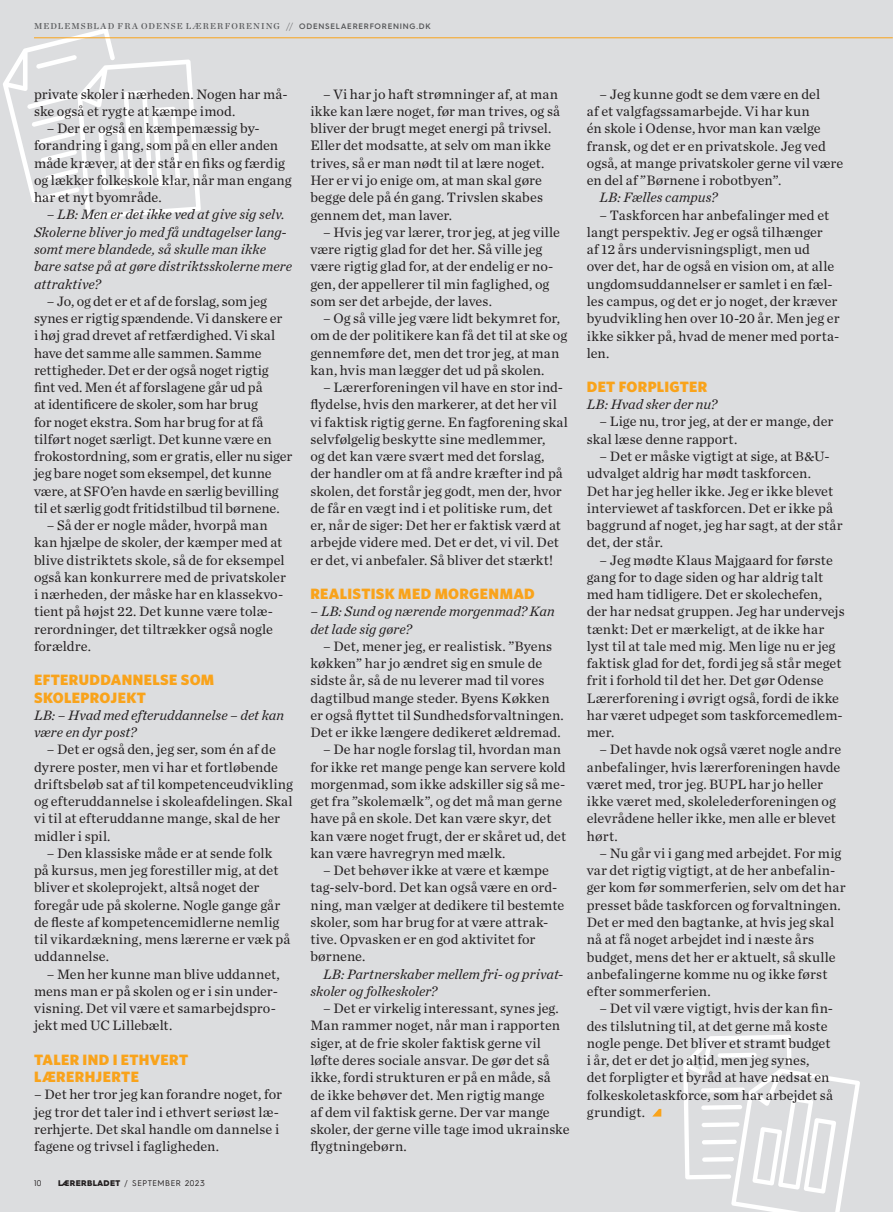
<style>
.page{position:relative;width:893px;height:1212px;background:#dcdddf}
.page>*{position:absolute;margin:0;border:0;box-sizing:border-box;transform-origin:0 0}
.t1{font:900 15px/17.2px "Whitney";letter-spacing:.025em;color:#f9a31b}
.t2{font:14.25px/17.2px "Chronicle Text G1";color:#231f20}
.t3{font:italic 14.25px/17.2px "Chronicle Text G1";color:#231f20}
.t4{font:8.7px "Chronicle Deck Semi";letter-spacing:.125em;color:#57585a}
.t5{font:8.25px "Hurme Geometric Sans 3";letter-spacing:.07em;color:#231f20}
.s1{font-family:"Chronicle Deck";font-weight:700}
.s2{font-family:"Hurme Geometric Sans 3";font-weight:600;font-size:7.95px}
.s3{font-weight:900}
.s4{font-style:italic}
</style>
<div class="page">
<svg style="left:3px;top:28px;width:198px;height:191px"></svg>
<svg style="left:683px;top:1035px;width:177px;height:177px"></svg>
<hr style="left:34px;top:37px;width:859px;height:1px;background:#f9a31b">
<svg style="left:653px;top:1109px;width:8px;height:7px"></svg>
<p class="t4" style="left:34px;top:19px;width:398px">MEDLEMSBLAD FRA ODENSE LÆRERFORENING <span class="s1">//</span> <span class="s2">ODENSELAERERFORENING.DK</span></p>
<p class="t2" style="left:34px;top:84px;width:255px">private skoler i nærheden. Nogen har må&shy;ske også et rygte at kæmpe imod.</p>
<p class="t2" style="left:34px;top:119px;width:259px;text-indent:13px">– Der er også en kæmpemæssig by&shy;forandring i gang, som på en eller anden måde kræver, at der står en fiks og færdig og lækker folkeskole klar, når man engang har et nyt byområde.</p>
<p class="t3" style="left:34px;top:205px;width:260px;text-indent:13px">– LB: Men er det ikke ved at give sig selv.<br>Skolerne bliver jo med få undtagelser lang&shy;somt mere blandede, så skulle man ikke bare satse på at gøre distriktsskolerne mere attraktive?</p>
<p class="t2" style="left:34px;top:292px;width:260px;text-indent:13px">– Jo, og det er et af de forslag, som jeg synes er rigtig spændende. Vi danskere er<br>i høj grad drevet af retfærdighed. Vi skal have det samme alle sammen. Samme rettigheder. Det er der også noget rigtig fint ved. Men ét af forslagene går ud på<br>at identificere de skoler, som har brug<br>for noget ekstra. Som har brug for at få tilført noget særligt. Det kunne være en frokostordning, som er gratis, eller nu siger jeg bare noget som eksempel, det kunne være, at SFO’en havde en særlig bevilling til et særlig godt fritidstilbud til børnene.</p>
<p class="t2" style="left:34px;top:516px;width:253px;text-indent:13px">– Så der er nogle måder, hvorpå man kan hjælpe de skoler, der kæmper med at blive distriktets skole, så de for eksempel også kan konkurrere med de privatskoler i nærheden, der måske har en klassekvo&shy;tient på højst 22. Det kunne være tolæ&shy;rerordninger, det tiltrækker også nogle forældre.</p>
<p class="t1" style="left:34px;top:671px;width:182px">EFTERUDDANNELSE SOM<br>SKOLEPROJEKT</p>
<p class="t3" style="left:34px;top:705px;width:252px">LB: – Hvad med efteruddannelse – det kan være en dyr post?</p>
<p class="t2" style="left:34px;top:740px;width:260px;text-indent:13px">– Det er også den, jeg ser, som én af de dyrere poster, men vi har et fortløbende driftsbeløb sat af til kompetenceudvikling og efteruddannelse i skoleafdelingen. Skal vi til at efteruddanne mange, skal de her midler i spil.</p>
<p class="t2" style="left:34px;top:844px;width:258px;text-indent:13px">– Den klassiske måde er at sende folk på kursus, men jeg forestiller mig, at det bliver et skoleprojekt, altså noget der foregår ude på skolerne. Nogle gange går de fleste af kompetencemidlerne nemlig til vikardækning, mens lærerne er væk på uddannelse.</p>
<p class="t2" style="left:34px;top:964px;width:247px;text-indent:13px">– Men her kunne man blive uddannet, mens man er på skolen og er i sin under&shy;visning. Det vil være et samarbejdspro&shy;jekt med UC Lillebælt.</p>
<p class="t1" style="left:34px;top:1050px;width:156px">TALER IND I ETHVERT<br>LÆRERHJERTE</p>
<p class="t2" style="left:34px;top:1085px;width:249px">– Det her tror jeg kan forandre noget, for jeg tror det taler ind i ethvert seriøst læ&shy;rerhjerte. Det skal handle om dannelse i fagene og trivsel i fagligheden.</p>
<p class="t5" style="left:34px;top:1177px;width:9px">10</p>
<p class="t5" style="left:58px;top:1177px;width:148px"><span class="s3">LÆRERBLADET</span> / SEPTEMBER 2023</p>
<p class="t2" style="left:310px;top:85px;width:251px;text-indent:13px">– Vi har jo haft strømninger af, at man ikke kan lære noget, før man trives, og så bliver der brugt meget energi på trivsel.<br>Eller det modsatte, at selv om man ikke trives, så er man nødt til at lære noget.<br>Her er vi jo enige om, at man skal gøre begge dele på én gang. Trivslen skabes gennem det, man laver.</p>
<p class="t2" style="left:310px;top:223px;width:251px;text-indent:13px">– Hvis jeg var lærer, tror jeg, at jeg ville være rigtig glad for det her. Så ville jeg være rigtig glad for, at der endelig er no&shy;gen, der appellerer til min faglighed, og som ser det arbejde, der laves.</p>
<p class="t2" style="left:310px;top:309px;width:258px;text-indent:13px">– Og så ville jeg være lidt bekymret for, om de der politikere kan få det til at ske og gennemføre det, men det tror jeg, at man kan, hvis man lægger det ud på skolen.</p>
<p class="t2" style="left:310px;top:378px;width:259px;text-indent:13px"><span class="s4">–</span> Lærerforeningen vil have en stor ind&shy;flydelse, hvis den markerer, at det her vil vi faktisk rigtig gerne. En fagforening skal selvfølgelig beskytte sine medlemmer,<br>og det kan være svært med det forslag, der handler om at få andre kræfter ind på skolen, det forstår jeg godt, men der, hvor de får en vægt ind i et politiske rum, det er, når de siger: Det her er faktisk værd at arbejde videre med. Det er det, vi vil. Det er det, vi anbefaler. Så bliver det stærkt!</p>
<p class="t1" style="left:310px;top:585px;width:226px">REALISTISK MED MORGENMAD</p>
<p class="t3" style="left:310px;top:602px;width:246px">– LB: Sund og nærende morgenmad? Kan det lade sig gøre?</p>
<p class="t2" style="left:310px;top:637px;width:255px;text-indent:13px">– Det, mener jeg, er realistisk. ”Byens køkken” har jo ændret sig en smule de sidste år, så de nu leverer mad til vores dagtilbud mange steder. Byens Køkken er også flyttet til Sundhedsforvaltningen.<br>Det er ikke længere dedikeret ældremad.</p>
<p class="t2" style="left:310px;top:740px;width:257px;text-indent:13px">– De har nogle forslag til, hvordan man for ikke ret mange penge kan servere kold morgenmad, som ikke adskiller sig så me&shy;get fra ”skolemælk”, og det må man gerne have på en skole. Det kan være skyr, det kan være noget frugt, der er skåret ud, det kan være havregryn med mælk.</p>
<p class="t2" style="left:310px;top:861px;width:256px;text-indent:13px">– Det behøver ikke at være et kæmpe tag-selv-bord. Det kan også være en ord&shy;ning, man vælger at dedikere til bestemte skoler, som har brug for at være attrak&shy;tive. Opvasken er en god aktivitet for børnene.</p>
<p class="t3" style="left:310px;top:964px;width:254px;text-indent:13px">LB: Partnerskaber mellem fri- og privat&shy;skoler og folkeskoler?</p>
<p class="t2" style="left:310px;top:999px;width:261px;text-indent:13px">– Det er virkelig interessant, synes jeg.<br>Man rammer noget, når man i rapporten siger, at de frie skoler faktisk gerne vil løfte deres sociale ansvar. De gør det så ikke, fordi strukturen er på en måde, så<br>de ikke behøver det. Men rigtig mange<br>af dem vil faktisk gerne. Der var mange skoler, der gerne ville tage imod ukrainske flygtningebørn.</p>
<p class="t2" style="left:587px;top:85px;width:258px;text-indent:13px">– Jeg kunne godt se dem være en del<br>af et valgfagssamarbejde. Vi har kun<br>én skole i Odense, hvor man kan vælge fransk, og det er en privatskole. Jeg ved også, at mange privatskoler gerne vil være en del af ”Børnene i robotbyen”.</p>
<p class="t3" style="left:600px;top:188px;width:119px">LB: Fælles campus?</p>
<p class="t2" style="left:587px;top:205px;width:254px;text-indent:13px">– Taskforcen har anbefalinger med et langt perspektiv. Jeg er også tilhænger<br>af 12 års undervisningspligt, men ud over det, har de også en vision om, at alle ungdomsuddannelser er samlet i en fæl&shy;les campus, og det er jo noget, der kræver byudvikling hen over 10-20 år. Men jeg er ikke sikker på, hvad de mener med porta&shy;len.</p>
<p class="t1" style="left:587px;top:378px;width:122px">DET FORPLIGTER</p>
<p class="t3" style="left:587px;top:395px;width:132px">LB: Hvad sker der nu?</p>
<p class="t2" style="left:587px;top:412px;width:248px;text-indent:13px">– Lige nu, tror jeg, at der er mange, der skal læse denne rapport.</p>
<p class="t2" style="left:587px;top:447px;width:257px;text-indent:13px">– Det er måske vigtigt at sige, at B&amp;U&shy;udvalget aldrig har mødt taskforcen.<br>Det har jeg heller ikke. Jeg er ikke blevet interviewet af taskforcen. Det er ikke på baggrund af noget, jeg har sagt, at der står det, der står.</p>
<p class="t2" style="left:587px;top:550px;width:259px;text-indent:13px">– Jeg mødte Klaus Majgaard for første gang for to dage siden og har aldrig talt med ham tidligere. Det er skolechefen, der har nedsat gruppen. Jeg har undervejs tænkt: Det er mærkeligt, at de ikke har lyst til at tale med mig. Men lige nu er jeg faktisk glad for det, fordi jeg så står meget frit i forhold til det her. Det gør Odense Lærerforening i øvrigt også, fordi de ikke har været udpeget som taskforcemedlem&shy;mer.</p>
<p class="t2" style="left:587px;top:740px;width:256px;text-indent:13px">– Det havde nok også været nogle andre anbefalinger, hvis lærerforeningen havde været med, tror jeg. BUPL har jo heller ikke været med, skolelederforeningen og elevrådene heller ikke, men alle er blevet hørt.</p>
<p class="t2" style="left:587px;top:844px;width:260px;text-indent:13px">– Nu går vi i gang med arbejdet. For mig var det rigtig vigtigt, at de her anbefalin&shy;ger kom før sommerferien, selv om det har presset både taskforcen og forvaltningen.<br>Det er med den bagtanke, at hvis jeg skal nå at få noget arbejdet ind i næste års budget, mens det her er aktuelt, så skulle anbefalingerne komme nu og ikke først efter sommerferien.</p>
<p class="t2" style="left:587px;top:999px;width:248px;text-indent:13px">– Det vil være vigtigt, hvis der kan fin&shy;des tilslutning til, at det gerne må koste nogle penge. Det bliver et stramt budget i år, det er det jo altid, men jeg synes,<br>det forpligter et byråd at have nedsat en folkeskoletaskforce, som har arbejdet så grundigt.</p>
</div>
